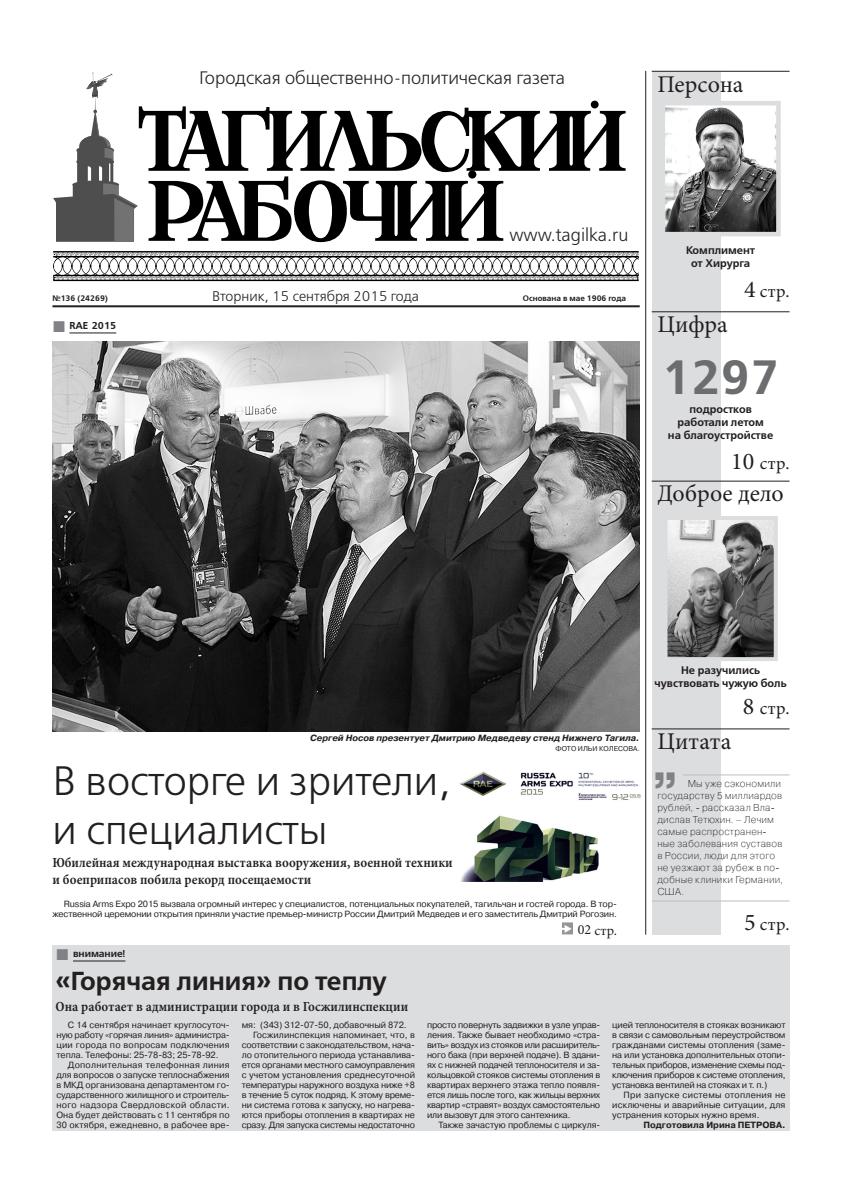
<style>
.page{position:relative;width:842px;height:1191px;background:#fff}
.page>*{position:absolute;margin:0;border:0;box-sizing:border-box;transform-origin:0 0}
.ЗАГОЛОВОК_12{font:700 48px "Free Set C";color:#6c6d70}
.ЦИТАТА{font:700 48px "Pragmatica C";color:#808285}
.ЗАГОЛОВОК-30{font:41px/49.2px "Free Set C";color:#231f20}
.ЗАГОЛОВОК_18{font:700 26px "Free Set C";color:#231f20}
.анонс_заголовок{font:24px "Minion Pro";color:#231f20}
.t1{font:18px "Free Set C";color:#231f20}
.анонс_номер_страницы{font:18px "Minion Pro";letter-spacing:.02em;color:#231f20}
.подзаголовок{font:14px/16.8px "Minion Pro Semibold Cn Capt";color:#231f20}
.t2{font:14px "Free Set C";color:#231f20}
.переход_новый{font:14px "Minion Pro";color:#231f20}
.ЗАГОЛОВОК_12-2{font:700 11px/13.2px "Free Set C";color:#231f20;text-align:center}
.ЦИТАТА-2{font:10px/12px "Pragmatica Light C";letter-spacing:.015em;color:#231f20}
.РУБРИКА{font:700 10px "Free Set C";letter-spacing:-.005em;color:#231f20}
.ОСНОВНОЙ{font:9px/10px "Pragmatica C";letter-spacing:-.01em;color:#231f20;text-align:justify}
.ФОТОПОДПИСЬ{font:italic 700 9px "Pragmatica C";color:#231f20}
.АВТОПОДПИСЬ{font:700 9px "Pragmatica C";color:#231f20}
.t3{font:700 8px "Free Set C";color:#231f20}
.АНТОНОВ-КАЗАНЦЕВ{font:7px "Pragmatica C";color:#231f20}
.s1{font-size:24px}
</style>
<div class="page">
<div style="left:652px;top:71px;width:68px;height:863px;background:#dcdddf"></div>
<hr style="left:52px;top:305px;width:588px;height:2px;background:#231f20">
<hr style="left:645px;top:71px;width:1px;height:863px;background:#231f20">
<svg style="left:53px;top:251px;width:586px;height:30px"></svg>
<hr style="left:652px;top:71px;width:137px;height:1px;background:#231f20">
<hr style="left:652px;top:311px;width:137px;height:1px;background:#231f20">
<hr style="left:652px;top:480px;width:137px;height:1px;background:#231f20">
<hr style="left:652px;top:728px;width:137px;height:1px;background:#231f20">
<hr style="left:683px;top:774px;width:106px;height:1px;background:#bcbdc0">
<hr style="left:652px;top:900px;width:137px;height:1px;background:#bcbdc0">
<svg style="left:53px;top:72px;width:573px;height:170px"></svg>
<div style="left:52px;top:945px;width:737px;height:186px;background:#dcdddf"></div>
<hr style="left:73px;top:960px;width:52px;height:1px;background:#231f20">
<hr style="left:69px;top:333px;width:47px;height:1px;background:#231f20">
<img style="left:460px;top:771px;width:181px;height:110px">
<div style="left:562px;top:922px;width:11px;height:12px;background:#939598"></div>
<svg style="left:667px;top:514px;width:111px;height:149px"></svg>
<svg style="left:665px;top:99px;width:116px;height:140px"></svg>
<img style="left:52px;top:341px;width:588px;height:390px">
<p class="t3" style="left:52px;top:293px;width:57px">№136 (24269)</p>
<p class="РУБРИКА" style="left:69px;top:319px;width:48px">RAE 2015</p>
<p class="t1" style="left:199px;top:68px;width:367px">Городская общественно-политическая газета</p>
<p class="анонс_заголовок" style="left:657px;top:68px;width:88px">Персона</p>
<p class="t1" style="left:509px;top:224px;width:121px">www.tagilka.ru</p>
<p class="t2" style="left:212px;top:288px;width:208px">Вторник, 15 сентября 2015 года</p>
<p class="t3" style="left:523px;top:293px;width:105px">Основана в мае 1906 года</p>
<p class="ЗАГОЛОВОК_12-2" style="left:686px;top:244px;width:71px">Комплимент от Хирурга</p>
<p class="анонс_номер_страницы" style="left:744px;top:279px;width:47px"><span class="s1">4</span> стр.</p>
<p class="анонс_заголовок" style="left:657px;top:308px;width:72px">Цифра</p>
<p class="ЗАГОЛОВОК_12" style="left:662px;top:348px;width:119px">1297</p>
<p class="ЗАГОЛОВОК_12-2" style="left:668px;top:403px;width:107px">подростков работали летом<br>на благоустройстве</p>
<p class="анонс_номер_страницы" style="left:731px;top:451px;width:60px"><span class="s1">10</span> стр.</p>
<p class="анонс_заголовок" style="left:657px;top:478px;width:128px">Доброе дело</p>
<p class="ФОТОПОДПИСЬ" style="left:310px;top:733px;width:331px">Сергей Носов презентует Дмитрию Медведеву стенд Нижнего Тагила.</p>
<p class="АНТОНОВ-КАЗАНЦЕВ" style="left:555px;top:745px;width:86px">ФОТО ИЛЬИ КОЛЕСОВА.</p>
<p class="ЗАГОЛОВОК-30" style="left:52px;top:757px;width:400px">В восторге и зрители, и специалисты</p>
<p class="подзаголовок" style="left:52px;top:854px;width:402px">Юбилейная международная выставка вооружения, военной техники и боеприпасов побила рекорд посещаемости</p>
<p class="ОСНОВНОЙ" style="left:52px;top:898px;width:566px;text-align:right">Russia Arms Expo 2015 вызвала огромный интерес у специалистов, потенциальных покупателей, тагильчан и гостей города. В тор&shy;жественной церемонии открытия приняли участие премьер-министр России Дмитрий Медведев и его заместитель Дмитрий Рогозин.</p>
<p class="переход_новый" style="left:578px;top:920px;width:41px">02 стр.</p>
<p class="РУБРИКА" style="left:73px;top:947px;width:54px">внимание!</p>
<p class="ЗАГОЛОВОК_18" style="left:56px;top:965px;width:333px">«Горячая линия» по теплу</p>
<p class="подзаголовок" style="left:56px;top:998px;width:354px">Она работает в администрации города и в Госжилинспекции</p>
<p class="ЗАГОЛОВОК_12-2" style="left:655px;top:663px;width:134px">Не разучились чувствовать чужую боль</p>
<p class="анонс_номер_страницы" style="left:743px;top:696px;width:48px"><span class="s1">8</span> стр.</p>
<p class="анонс_заголовок" style="left:657px;top:725px;width:75px">Цитата</p>
<p class="ЦИТАТА" style="left:652px;top:736px;width:28px">„</p>
<p class="ЦИТАТА-2" style="left:657px;top:777px;width:127px;text-indent:30px">Мы уже сэкономили государству 5 миллиардов рублей, - рассказал Вла&shy;дислав Тетюхин. – Лечим самые распространен&shy;ные заболевания суставов в России, люди для этого не уезжают за рубеж в по&shy;добные клиники Германии,<br>США.</p>
<p class="анонс_номер_страницы" style="left:744px;top:912px;width:47px"><span class="s1">5</span> стр.</p>
<p class="ОСНОВНОЙ" style="left:56px;top:1019px;width:175px;text-indent:11px">С 14 сентября начинает круглосуточ&shy;ную работу «горячая линия» администра&shy;ции города по вопросам подключения тепла. Телефоны: 25-78-83; 25-78-92.</p>
<p class="ОСНОВНОЙ" style="left:56px;top:1059px;width:175px;text-indent:11px">Дополнительная телефонная линия для вопросов о запуске теплоснабжения в МКД организована департаментом го&shy;сударственного жилищного и строитель&shy;ного надзора Свердловской области.<br>Она будет действовать с 11 сентября по 30 октября, ежедневно, в рабочее вре-</p>
<p class="ОСНОВНОЙ" style="left:242px;top:1019px;width:167px">мя: (343) 312-07-50, добавочный 872.</p>
<p class="ОСНОВНОЙ" style="left:242px;top:1029px;width:175px;text-indent:11px">Госжилинспекция напоминает, что, в соответствии с законодательством, нача&shy;ло отопительного периода устанавлива&shy;ется органами местного самоуправления с учетом установления среднесуточной температуры наружного воздуха ниже +8 в течение 5 суток подряд. К этому време&shy;ни система готова к запуску, но нагрева&shy;ются приборы отопления в квартирах не сразу. Для запуска системы недостаточно</p>
<p class="ОСНОВНОЙ" style="left:427px;top:1019px;width:175px">просто повернуть задвижки в узле управ&shy;ления. Также бывает необходимо «стра&shy;вить» воздух из стояков или расширитель&shy;ного бака (при верхней подаче). В здани&shy;ях с нижней подачей теплоносителя и за&shy;кольцовкой стояков системы отопления в квартирах верхнего этажа тепло появля&shy;ется лишь после того, как жильцы верхних квартир «стравят» воздух самостоятельно или вызовут для этого сантехника.</p>
<p class="ОСНОВНОЙ" style="left:438px;top:1119px;width:163px">Также зачастую проблемы с циркуля-</p>
<p class="ОСНОВНОЙ" style="left:612px;top:1019px;width:175px">цией теплоносителя в стояках возникают в связи с самовольным переустройством гражданами системы отопления (заме&shy;на или установка дополнительных отопи&shy;тельных приборов, изменение схемы под&shy;ключения приборов к системе отопления, установка вентилей на стояках и т. п.)</p>
<p class="ОСНОВНОЙ" style="left:612px;top:1089px;width:175px;text-indent:11px">При запуске системы отопления не исключены и аварийные ситуации, для устранения которых нужно время.</p>
<p class="АВТОПОДПИСЬ" style="left:643px;top:1119px;width:144px">Подготовила Ирина ПЕТРОВА.</p>
</div>
